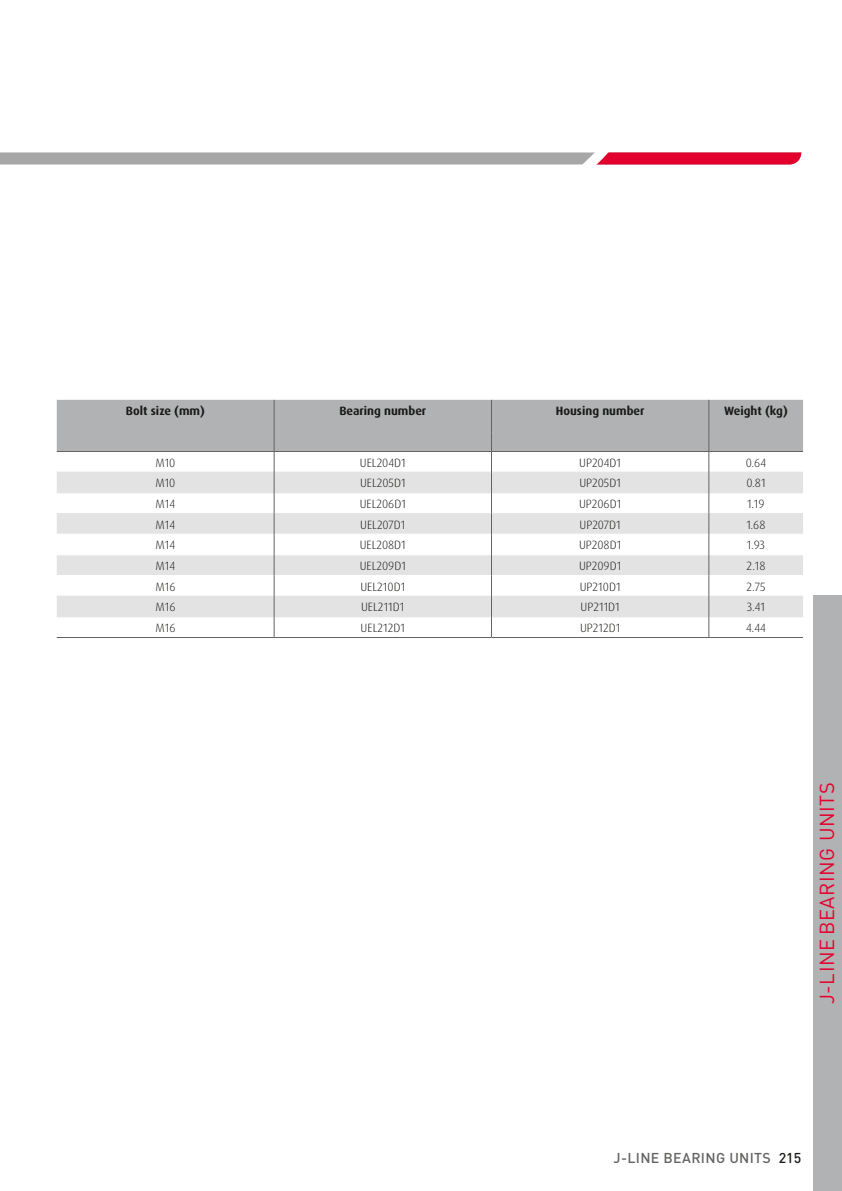
<style>
.page{position:relative;width:842px;height:1191px;background:#fff}
.page>*{position:absolute;margin:0;border:0;box-sizing:border-box;transform-origin:0 0}
.t1{font:20px "DIN";letter-spacing:.03em;color:#e4002c}
.t2{font:500 14.2px "DIN";letter-spacing:.025em;color:#636362}
.t3{font:300 12px "Dax Pro";color:#1a1a18}
.t4{font:700 12px "Dax";color:#1a1a18}
.s1{color:#1a1a18}
</style>
<div class="page">
<div style="left:814px;top:595px;width:28px;height:596px;background:#b1b2b3"></div>
<svg style="left:0;top:152px;width:801px;height:13px"></svg>
<svg style="left:57px;top:400px;width:746px;height:237px"></svg>
<hr style="left:491px;top:451px;width:218px;height:1px;background:#636362">
<hr style="left:709px;top:451px;width:94px;height:1px;background:#636362">
<hr style="left:57px;top:637px;width:217px;height:1px;background:#636362">
<hr style="left:274px;top:637px;width:217px;height:1px;background:#636362">
<hr style="left:491px;top:637px;width:218px;height:1px;background:#636362">
<hr style="left:709px;top:637px;width:94px;height:1px;background:#636362">
<p class="t4" style="left:126px;top:404px;width:80px">Bolt size (mm)</p>
<p class="t4" style="left:339px;top:404px;width:88px">Bearing number</p>
<p class="t4" style="left:556px;top:404px;width:90px">Housing number</p>
<p class="t4" style="left:724px;top:404px;width:65px">Weight (kg)</p>
<p class="t3" style="left:155px;top:454px;width:22px">M10</p>
<p class="t3" style="left:360px;top:454px;width:47px">UEL204D1</p>
<p class="t3" style="left:579px;top:454px;width:43px">UP204D1</p>
<p class="t3" style="left:746px;top:454px;width:22px">0.64</p>
<p class="t3" style="left:155px;top:475px;width:22px">M10</p>
<p class="t3" style="left:360px;top:475px;width:47px">UEL205D1</p>
<p class="t3" style="left:579px;top:475px;width:43px">UP205D1</p>
<p class="t3" style="left:746px;top:475px;width:21px">0.81</p>
<p class="t3" style="left:156px;top:496px;width:21px">M14</p>
<p class="t3" style="left:360px;top:496px;width:48px">UEL206D1</p>
<p class="t3" style="left:579px;top:496px;width:44px">UP206D1</p>
<p class="t3" style="left:747px;top:496px;width:19px">1.19</p>
<p class="t3" style="left:156px;top:516px;width:21px">M14</p>
<p class="t3" style="left:360px;top:516px;width:47px">UEL207D1</p>
<p class="t3" style="left:579px;top:516px;width:43px">UP207D1</p>
<p class="t3" style="left:746px;top:516px;width:21px">1.68</p>
<p class="t3" style="left:156px;top:537px;width:21px">M14</p>
<p class="t3" style="left:360px;top:537px;width:48px">UEL208D1</p>
<p class="t3" style="left:579px;top:537px;width:44px">UP208D1</p>
<p class="t3" style="left:747px;top:537px;width:20px">1.93</p>
<p class="t3" style="left:156px;top:558px;width:21px">M14</p>
<p class="t3" style="left:360px;top:558px;width:48px">UEL209D1</p>
<p class="t3" style="left:579px;top:558px;width:44px">UP209D1</p>
<p class="t3" style="left:746px;top:558px;width:20px">2.18</p>
<p class="t3" style="left:155px;top:578px;width:21px">M16</p>
<p class="t3" style="left:360px;top:578px;width:46px">UEL210D1</p>
<p class="t3" style="left:580px;top:578px;width:42px">UP210D1</p>
<p class="t3" style="left:746px;top:578px;width:21px">2.75</p>
<p class="t3" style="left:155px;top:599px;width:21px">M16</p>
<p class="t3" style="left:361px;top:599px;width:45px">UEL211D1</p>
<p class="t3" style="left:580px;top:599px;width:41px">UP211D1</p>
<p class="t3" style="left:747px;top:599px;width:20px">3.41</p>
<p class="t3" style="left:155px;top:620px;width:21px">M16</p>
<p class="t3" style="left:361px;top:620px;width:46px">UEL212D1</p>
<p class="t3" style="left:580px;top:620px;width:42px">UP212D1</p>
<p class="t3" style="left:746px;top:620px;width:21px">4.44</p>
<h1 class="t1" style="left:814px;top:1004px;width:223px;rotate:-90deg">J-LINE BEARING UNITS</h1>
<p class="t2" style="left:613px;top:1149px;width:189px">J-LINE BEARING UNITS <span class="s1">215</span></p>
</div>
